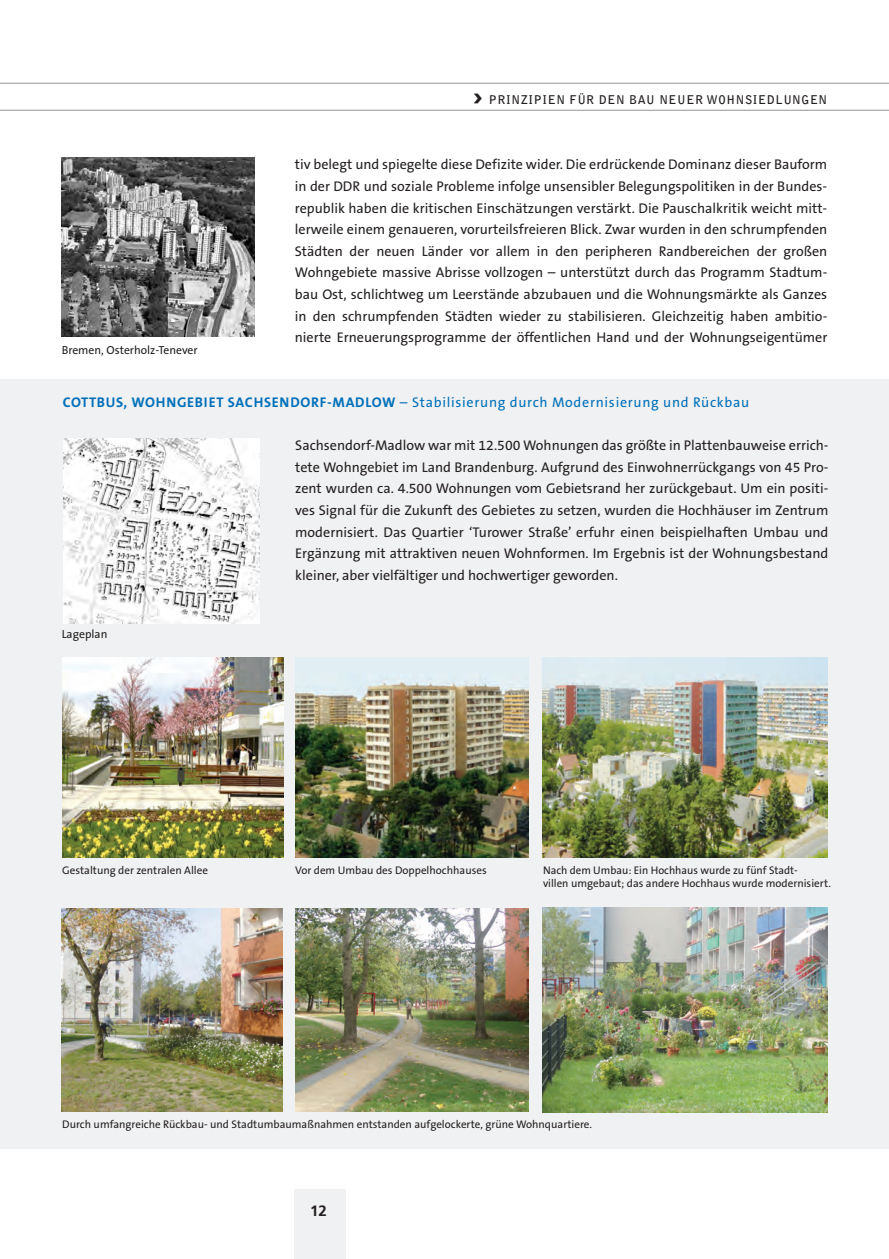
<style>
.page{position:relative;width:889px;height:1259px;background:#fff}
.page>*{position:absolute;margin:0;border:0;box-sizing:border-box;transform-origin:0 0}
.t1{font:900 31.5px "Bell Gothic Std";color:#231f20}
.t2{font:700 15px "Frutiger";color:#231f20}
.t3{font:14.1px/21.6px "The Sans B5 Plain";color:#231f20;text-align:justify}
.t4{font:14.1px "The Sans B5 Plain";letter-spacing:.05em;color:#0070ba}
.t5{font:700 12px "Bell Gothic Std";letter-spacing:.05em;color:#231f20}
.t6{font:11.7px "The Sans B5 Plain";color:#231f20}
.t7{font:11.1px/13.4px "The Sans B5 Plain";color:#231f20}
.s1{font-family:"The Sans B7";font-weight:700}
</style>
<div class="page">
<div style="left:0;top:379px;width:889px;height:769px;background:#f0f1f2"></div>
<hr style="left:0;top:110px;width:889px;height:1px;background:#939598">
<hr style="left:0;top:83px;width:889px;height:1px;background:#939598">
<div style="left:294px;top:1189px;width:51px;height:70px;background:#f0f1f2"></div>
<img style="left:542px;top:658px;width:285px;height:199px">
<img style="left:62px;top:908px;width:221px;height:203px">
<img style="left:295px;top:908px;width:233px;height:203px">
<img style="left:295px;top:658px;width:233px;height:199px">
<img style="left:62px;top:658px;width:221px;height:199px">
<img style="left:542px;top:907px;width:285px;height:205px">
<img style="left:62px;top:157px;width:193px;height:180px">
<img style="left:63px;top:438px;width:197px;height:185px">
<p class="t6" style="left:62px;top:343px;width:137px">Bremen, Osterholz-Tenever</p>
<h1 class="t1" style="left:472px;top:84px;width:12px">›</h1>
<p class="t5" style="left:489px;top:95px;width:340px">PRINZIPIEN FÜR DEN BAU NEUER WOHNSIEDLUNGEN</p>
<p class="t3" style="left:295px;top:154px;width:534px">tiv belegt und spiegelte diese Defizite wider. Die erdrückende Dominanz dieser Bauform in der DDR und soziale Probleme infolge unsensibler Belegungspolitiken in der Bundes&shy;republik haben die kritischen Einschätzungen verstärkt. Die Pauschalkritik weicht mitt&shy;lerweile einem genaueren, vorurteilsfreieren Blick. Zwar wurden in den schrumpfenden Städten der neuen Länder vor allem in den peripheren Randbereichen der großen Wohngebiete massive Abrisse vollzogen – unterstützt durch das Programm Stadtum&shy;bau Ost, schlichtweg um Leerstände abzubauen und die Wohnungsmärkte als Ganzes in den schrumpfenden Städten wieder zu stabilisieren. Gleichzeitig haben ambitio&shy;nierte Erneuerungsprogramme der öffentlichen Hand und der Wohnungseigentümer</p>
<p class="t4" style="left:63px;top:395px;width:688px"><span class="s1">COTTBUS, WOHNGEBIET SACHSENDORF-MADLOW</span> – Stabilisierung durch Modernisierung und Rückbau</p>
<p class="t6" style="left:62px;top:628px;width:47px">Lageplan</p>
<p class="t3" style="left:295px;top:435px;width:535px">Sachsendorf-Madlow war mit 12.500 Wohnungen das größte in Plattenbauweise errich&shy;tete Wohngebiet im Land Brandenburg. Aufgrund des Einwohnerrückgangs von 45 Pro&shy;zent wurden ca. 4.500 Wohnungen vom Gebietsrand her zurückgebaut. Um ein positi&shy;ves Signal für die Zukunft des Gebietes zu setzen, wurden die Hochhäuser im Zentrum modernisiert. Das Quartier ‘Turower Straße’ erfuhr einen beispielhaften Umbau und Ergänzung mit attraktiven neuen Wohnformen. Im Ergebnis ist der Wohnungsbestand kleiner, aber vielfältiger und hochwertiger geworden.</p>
<p class="t7" style="left:62px;top:864px;width:147px">Gestaltung der zentralen Allee</p>
<p class="t7" style="left:295px;top:864px;width:193px">Vor dem Umbau des Doppelhochhauses</p>
<p class="t7" style="left:543px;top:863px;width:289px">Nach dem Umbau: Ein Hochhaus wurde zu fünf Stadt-<br>villen umgebaut; das andere Hochhaus wurde modernisiert.</p>
<p class="t7" style="left:62px;top:1117px;width:531px">Durch umfangreiche Rückbau- und Stadtumbaumaßnahmen entstanden aufgelockerte, grüne Wohnquartiere.</p>
<p class="t2" style="left:310px;top:1204px;width:18px">12</p>
</div>
